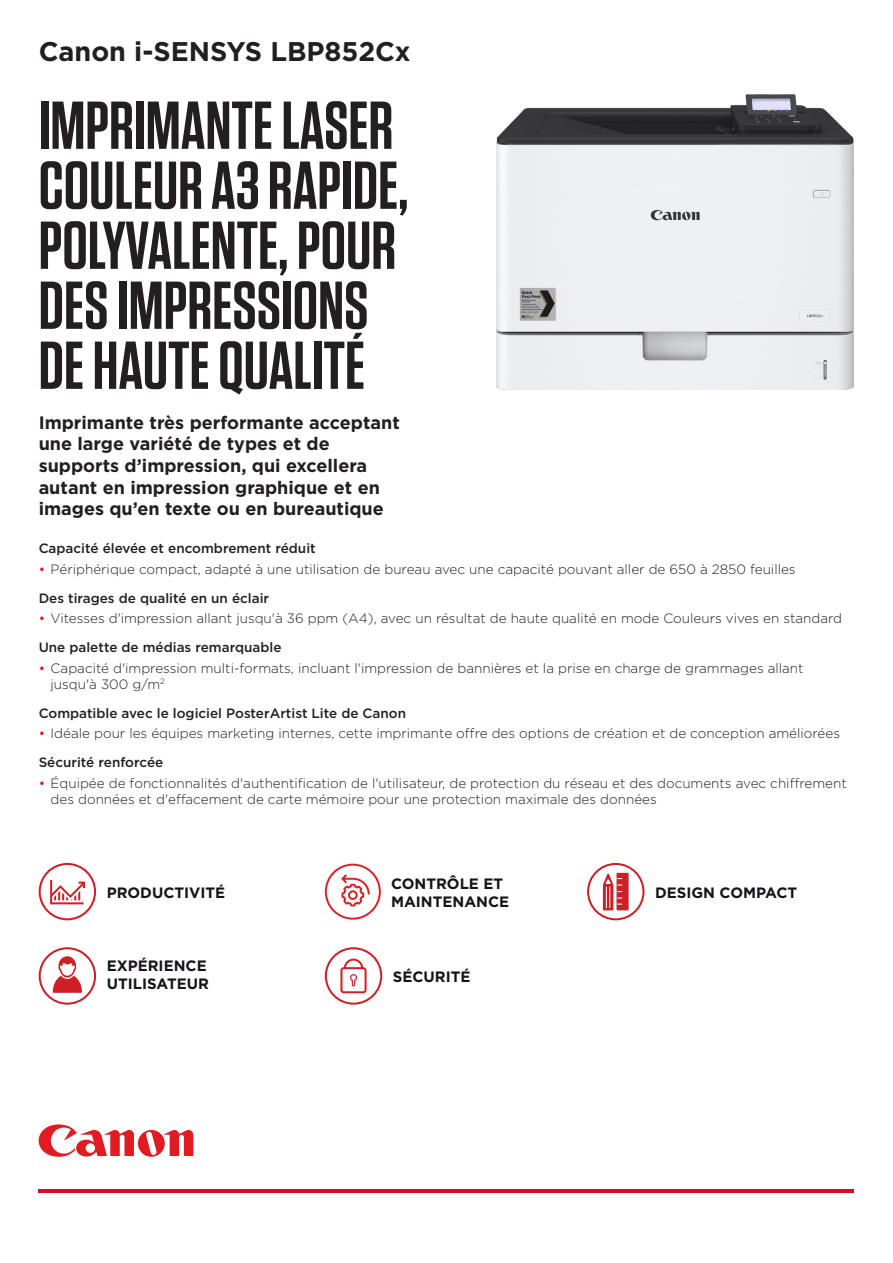
<style>
.page{position:relative;width:893px;height:1263px;background:#fff}
.page>*{position:absolute;margin:0;border:0;box-sizing:border-box;transform-origin:0 0}
.Headline{font:600 67.5px/60px "Tungsten";color:#231f20}
.INTRO{font:700 27px "Gotham";color:#231f20}
.Product_name{font:700 18px/21.6px "Gotham";color:#231f20}
.Sub-headline{font:700 15px/18px "Gotham";color:#171419}
.t1{font:300 13.5px/16.2px "Gotham";color:#231f20}
.BODY_BULLETS{font:500 13.5px "Gotham";color:#231f20}
.s1{font-weight:400;color:#e21a21}
</style>
<div class="page">
<svg style="left:39px;top:1124px;width:154px;height:33px"></svg>
<hr style="left:39px;top:1189px;width:815px;height:3px;background:#d30d2b">
<img style="left:496px;top:95px;width:358px;height:294px">
<svg style="left:587px;top:863px;width:57px;height:57px"></svg>
<svg style="left:325px;top:947px;width:57px;height:58px"></svg>
<svg style="left:39px;top:947px;width:57px;height:58px"></svg>
<svg style="left:39px;top:863px;width:57px;height:57px"></svg>
<svg style="left:325px;top:864px;width:56px;height:56px"></svg>
<p class="INTRO" style="left:39px;top:33px;width:373px">Canon i-SENSYS LBP852Cx</p>
<p class="Headline" style="left:39px;top:97px;width:371px">IMPRIMANTE LASER<br>COULEUR A3 RAPIDE,<br>POLYVALENTE, POUR<br>DES IMPRESSIONS<br>DE HAUTE QUALITÉ</p>
<p class="Product_name" style="left:39px;top:411px;width:363px">Imprimante très performante acceptant une large variété de types et de supports d’impression, qui excellera autant en impression graphique et en images qu’en texte ou en bureautique</p>
<p class="BODY_BULLETS" style="left:39px;top:540px;width:279px">Capacité élevée et encombrement réduit</p>
<p class="t1" style="left:39px;top:561px;width:758px"><span class="s1">•</span> Périphérique compact, adapté à une utilisation de bureau avec une capacité pouvant aller de 650 à 2850 feuilles</p>
<p class="BODY_BULLETS" style="left:39px;top:589px;width:232px">Des tirages de qualité en un éclair</p>
<p class="t1" style="left:39px;top:610px;width:805px"><span class="s1">•</span> Vitesses d'impression allant jusqu'à 36 ppm (A4), avec un résultat de haute qualité en mode Couleurs vives en standard</p>
<p class="BODY_BULLETS" style="left:39px;top:639px;width:244px">Une palette de médias remarquable</p>
<p class="t1" style="left:51px;top:659px;width:755px;text-indent:-12px"><span class="s1">•</span> Capacité d'impression multi-formats, incluant l'impression de bannières et la prise en charge de grammages allant jusqu'à 300 g/m<sup>2</sup></p>
<p class="BODY_BULLETS" style="left:39px;top:704px;width:369px">Compatible avec le logiciel PosterArtist Lite de Canon</p>
<p class="t1" style="left:39px;top:725px;width:803px"><span class="s1">•</span> Idéale pour les équipes marketing internes, cette imprimante offre des options de création et de conception améliorées</p>
<p class="BODY_BULLETS" style="left:39px;top:754px;width:126px">Sécurité renforcée</p>
<p class="t1" style="left:51px;top:774px;width:798px;text-indent:-12px"><span class="s1">•</span> Équipée de fonctionnalités d'authentification de l'utilisateur, de protection du réseau et des documents avec chiffrement des données et d'effacement de carte mémoire pour une protection maximale des données</p>
<p class="Sub-headline" style="left:107px;top:883px;width:120px">PRODUCTIVITÉ</p>
<p class="Sub-headline" style="left:391px;top:874px;width:120px">CONTRÔLE ET<br>MAINTENANCE</p>
<p class="Sub-headline" style="left:107px;top:957px;width:104px">EXPÉRIENCE<br>UTILISATEUR</p>
<p class="Sub-headline" style="left:393px;top:967px;width:79px">SÉCURITÉ</p>
<p class="Sub-headline" style="left:655px;top:883px;width:144px">DESIGN COMPACT</p>
</div>
